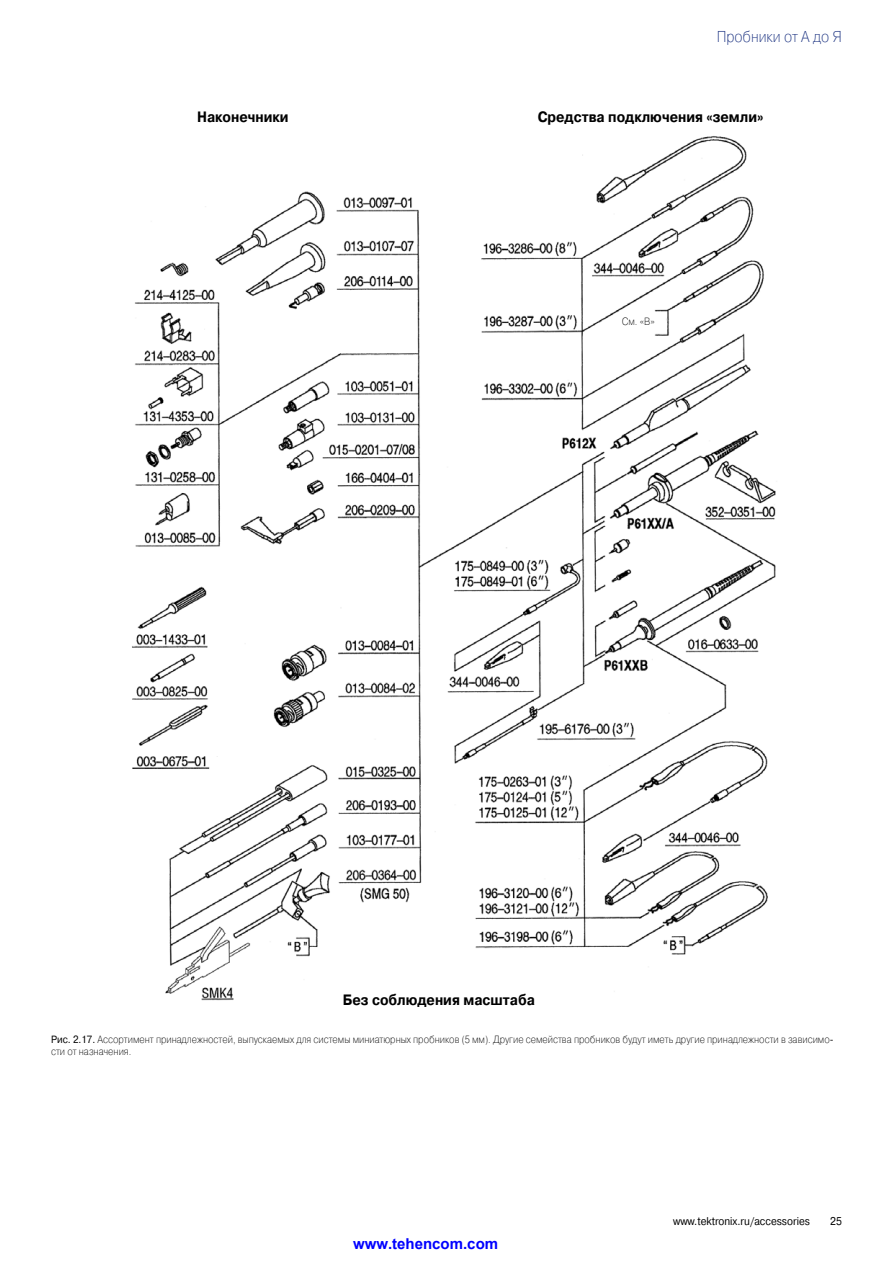
<style>
.page{position:relative;width:893px;height:1263px;background:#fff}
.page>*{position:absolute;margin:0;border:0;box-sizing:border-box;transform-origin:0 0}
.t1{font:15.75px "Pragmatica Light C";color:#1b3281;scale:.9 1}
.t2{font:700 15px "Pragmatica C";color:#000;scale:.9 1}
.t3{font:700 15px "Arial";color:#00f}
.t4{font:11.25px "Pragmatica C";color:#000;scale:.9 1}
.t5{font:10.5px/12px "Pragmatica Light C";color:#000;scale:.9 1}
.s1{font-family:"Pragmatica C"}
</style>
<div class="page">
<img style="left:132px;top:136px;width:644px;height:865px">
<h1 class="t1" style="left:717px;top:28px;width:141px">Пробники от А до Я</h1>
<h2 class="t2" style="left:197px;top:109px;width:103px">Наконечники</h2>
<h2 class="t2" style="left:538px;top:109px;width:252px">Средства подключения «земли»</h2>
<p class="t5" style="left:622px;top:315px;width:38px">См. «В»</p>
<h2 class="t2" style="left:343px;top:991px;width:215px">Без соблюдения масштаба</h2>
<p class="t5" style="left:51px;top:1033px;width:871px"><span class="s1">Рис. 2.17.</span> Ассортимент принадлежностей, выпускаемых для системы миниатюрных пробников (5 мм). Другие семейства пробников будут иметь другие принадлежности в зависимо&shy;сти от назначения.</p>
<h2 class="t3" style="left:353px;top:1234px;width:147px">www.tehencom.com</h2>
<p class="t4" style="left:673px;top:1215px;width:154px">www.tektronix.ru/accessories</p>
<p class="t4" style="left:830px;top:1215px;width:15px">25</p>
</div>
